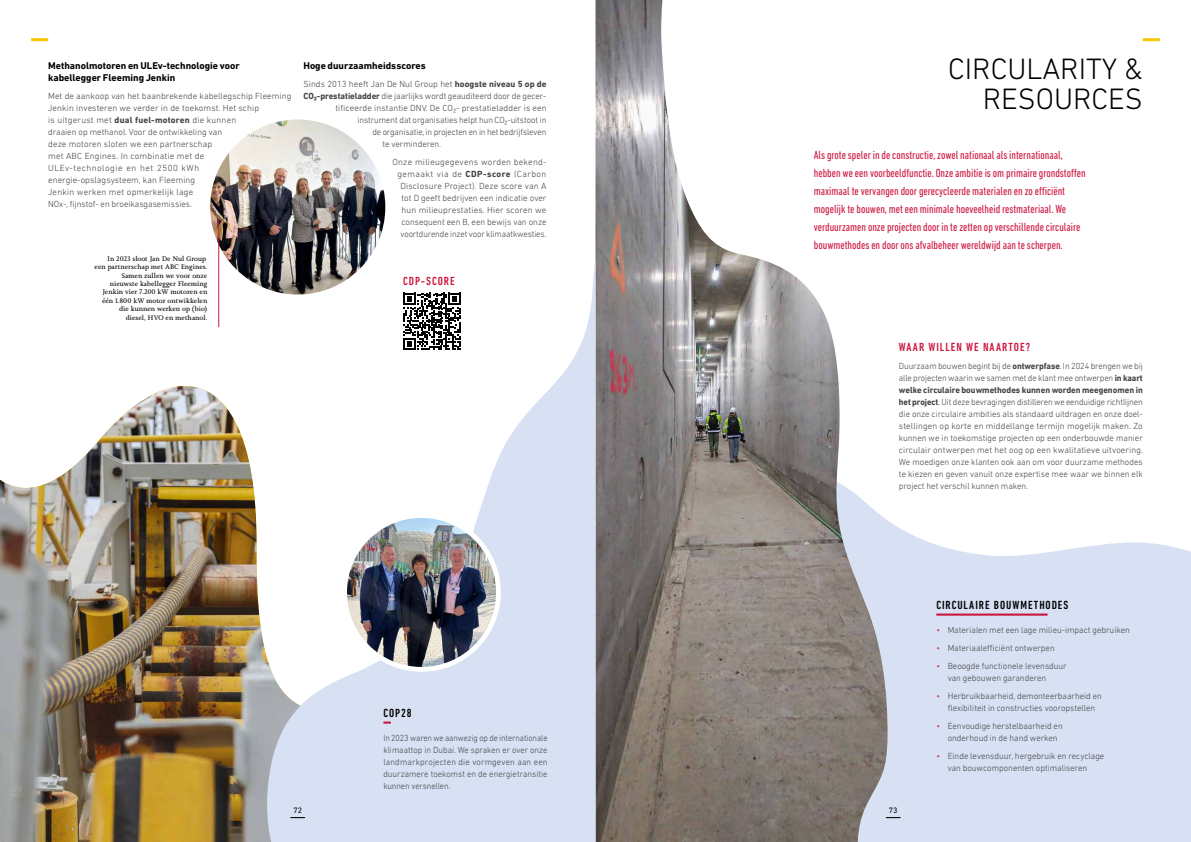
<style>
.page{position:relative;width:1191px;height:842px;background:#fff}
.page>*{position:absolute;margin:0;border:0;box-sizing:border-box;transform-origin:0 0}
.t1{font:300 30px/30px "DIN Next LT Pro";color:#000101;text-align:right}
.t2{font:condensed 12px/18px "DIN Next LT Pro";color:#cd163f}
.t3{font:500 condensed 12px "DIN Next LT Pro";letter-spacing:.085em;color:#cd163f}
.t4{font:500 condensed 12px "DIN Next LT Pro";letter-spacing:.08em;color:#000}
.t5{font:700 10px/12px "DIN Next LT Pro";color:#000}
.t6{font:300 9px/12px "DIN Next LT Pro";color:#414042}
.t7{font:300 9px/12px "DIN Next LT Pro";color:#414042;text-align:justify;scale:.96 1}
.t8{font:300 9px/12px "DIN Next LT Pro";color:#414042;text-align:justify;scale:.92 1}
.t9{font:8px "DIN Next LT Pro";color:#000101}
.t10{font:7px/8.4px "Joanna Nova";color:#000;text-align:right}
.s1{font-weight:700}
.s2{color:#d1394a}
</style>
<div class="page">
<svg style="left:887px;top:520px;width:304px;height:38px"></svg>
<div style="left:810px;top:558px;width:381px;height:284px;background:#d7e1f3"></div>
<img style="left:595px;top:0;width:292px;height:842px">
<hr style="left:1142px;top:38px;width:17px;height:3px;background:#f9c606">
<hr style="left:31px;top:38px;width:17px;height:3px;background:#f9c606">
<img style="left:0;top:386px;width:264px;height:456px">
<svg style="left:264px;top:264px;width:331px;height:578px;fill:#d7e1f3"></svg>
<hr style="left:936px;top:613px;width:111px;height:3px;background:#cd163f">
<svg style="left:290px;top:817px;width:15px;height:1px"></svg>
<svg style="left:886px;top:817px;width:14px;height:1px"></svg>
<svg style="left:383px;top:721px;width:8px;height:3px"></svg>
<img style="left:344px;top:515px;width:154px;height:154px;border-radius:77px">
<div style="left:342px;top:513px;width:159px;height:159px;border:5px solid #fff;border-radius:50%"></div>
<svg style="left:403px;top:293px;width:57px;height:57px"></svg>
<img style="left:207px;top:117px;width:181px;height:180px;border-radius:90px">
<div style="left:204px;top:114px;width:187px;height:186px;border:6px solid #fff;border-radius:50%"></div>
<hr style="left:218px;top:219px;width:1px;height:108px;background:#cd163f">
<p class="t5" style="left:48px;top:59px;width:193px">Methanolmotoren en ULEv-technologie voor kabellegger Fleeming Jenkin</p>
<p class="t6" style="left:48px;top:90px;width:245px">Met de aankoop van het baanbrekende kabellegschip Fleeming Jenkin investeren we verder in de toekomst. Het schip<br>is uitgerust met <span class="s1">dual fuel-motoren</span> die kunnen<br>draaien op methanol. Voor de ontwikkeling van<br>deze motoren sloten we een partnerschap<br>met ABC Engines. In combinatie met de<br>ULEv-technologie en het 2500 kWh energie-opslagsysteem, kan Fleeming<br>Jenkin werken met opmerkelijk lage<br>NOx-, fijnstof- en broeikasgasemissies.</p>
<p class="t10" style="left:95px;top:254px;width:114px">In 2023 sloot Jan De Nul Group<br>een partnerschap met ABC Engines.<br>Samen zullen we voor onze nieuwste kabellegger Fleeming<br>Jenkin vier 7.200 kW motoren en één 1.800 kW motor ontwikkelen die kunnen werken op (bio)<br>diesel, HVO en methanol.</p>
<p class="t5" style="left:303px;top:59px;width:124px">Hoge duurzaamheidsscores</p>
<p class="t6" style="left:303px;top:78px;width:245px">Sinds 2013 heeft Jan De Nul Group het <span class="s1">hoogste niveau 5 op de</span></p>
<p class="t6" style="left:303px;top:90px;width:245px"><span class="s1">CO₂-prestatieladder</span> die jaarlijks wordt geauditeerd door de gecer-</p>
<p class="t6" style="left:335px;top:102px;width:213px">tificeerde instantie DNV. De CO₂- prestatieladder is een</p>
<p class="t6" style="left:357px;top:114px;width:190px">instrument dat organisaties helpt hun CO₂-uitstoot in</p>
<p class="t7" style="left:372px;top:126px;width:183px">de organisatie, in projecten en in het bedrijfsleven</p>
<p class="t6" style="left:382px;top:138px;width:60px">te verminderen.</p>
<p class="t6" style="left:392px;top:156px;width:156px;text-align:right">Onze milieugegevens worden bekend&shy;gemaakt via de <span class="s1">CDP-score</span> (Carbon Disclosure Project). Deze score van A tot D geeft bedrijven een indicatie over hun milieuprestaties. Hier scoren we consequent een B, een bewijs van onze voortdurende inzet voor klimaatkwesties.</p>
<h2 class="t3" style="left:403px;top:274px;width:53px">CDP-SCORE</h2>
<h2 class="t4" style="left:383px;top:706px;width:30px">COP28</h2>
<p class="t8" style="left:383px;top:732px;width:180px">In 2023 waren we aanwezig op de internationale klimaattop in Dubai. We spraken er over onze landmarkprojecten die vormgeven aan een duurzamere toekomst en de energietransitie kunnen versnellen.</p>
<h1 class="t1" style="left:948px;top:54px;width:196px">CIRCULARITY &amp;<br>RESOURCES</h1>
<p class="t2" style="left:814px;top:146px;width:273px">Als grote speler in de constructie, zowel nationaal als internationaal, hebben we een voorbeeldfunctie. Onze ambitie is om primaire grondstoffen maximaal te vervangen door gerecycleerde materialen en zo efficiënt mogelijk te bouwen, met een minimale hoeveelheid restmateriaal. We verduurzamen onze projecten door in te zetten op verschillende circulaire bouwmethodes en door ons afvalbeheer wereldwijd aan te scherpen.</p>
<h2 class="t3" style="left:899px;top:340px;width:133px">WAAR WILLEN WE NAARTOE?</h2>
<p class="t7" style="left:899px;top:360px;width:256px">Duurzaam bouwen begint bij de <span class="s1">ontwerpfase</span>. In 2024 brengen we bij alle projecten waarin we samen met de klant mee ontwerpen <span class="s1">in kaart welke circulaire bouwmethodes kunnen worden meegenomen in het project</span>. Uit deze bevragingen distilleren we eenduidige richtlijnen die onze circulaire ambities als standaard uitdragen en onze doel&shy;stellingen op korte en middellange termijn mogelijk maken. Zo kunnen we in toekomstige projecten op een onderbouwde manier circulair ontwerpen met het oog op een kwalitatieve uitvoering.<br>We moedigen onze klanten ook aan om voor duurzame methodes te kiezen en geven vanuit onze expertise mee waar we binnen elk project het verschil kunnen maken.</p>
<h2 class="t4" style="left:936px;top:598px;width:133px">CIRCULAIRE BOUWMETHODES</h2>
<p class="t6" style="left:936px;top:624px;width:195px"><span class="s2">•</span> Materialen met een lage milieu-impact gebruiken</p>
<p class="t6" style="left:936px;top:642px;width:120px"><span class="s2">•</span> Materiaalefficiënt ontwerpen</p>
<p class="t6" style="left:947px;top:660px;width:121px;text-indent:-11px"><span class="s2">•</span> Beoogde functionele levensduur van gebouwen garanderen</p>
<p class="t6" style="left:936px;top:690px;width:167px;text-align:center"><span class="s2">•</span> Herbruikbaarheid, demonteerbaarheid en flexibiliteit in constructies vooropstellen</p>
<p class="t6" style="left:947px;top:720px;width:117px;text-indent:-11px"><span class="s2">•</span> Eenvoudige herstelbaarheid en onderhoud in de hand werken</p>
<p class="t6" style="left:947px;top:750px;width:158px;text-indent:-11px"><span class="s2">•</span> Einde levensduur, hergebruik en recyclage van bouwcomponenten optimaliseren</p>
<p class="t9" style="left:293px;top:805px;width:10px">72</p>
<p class="t9" style="left:889px;top:805px;width:10px">73</p>
</div>
